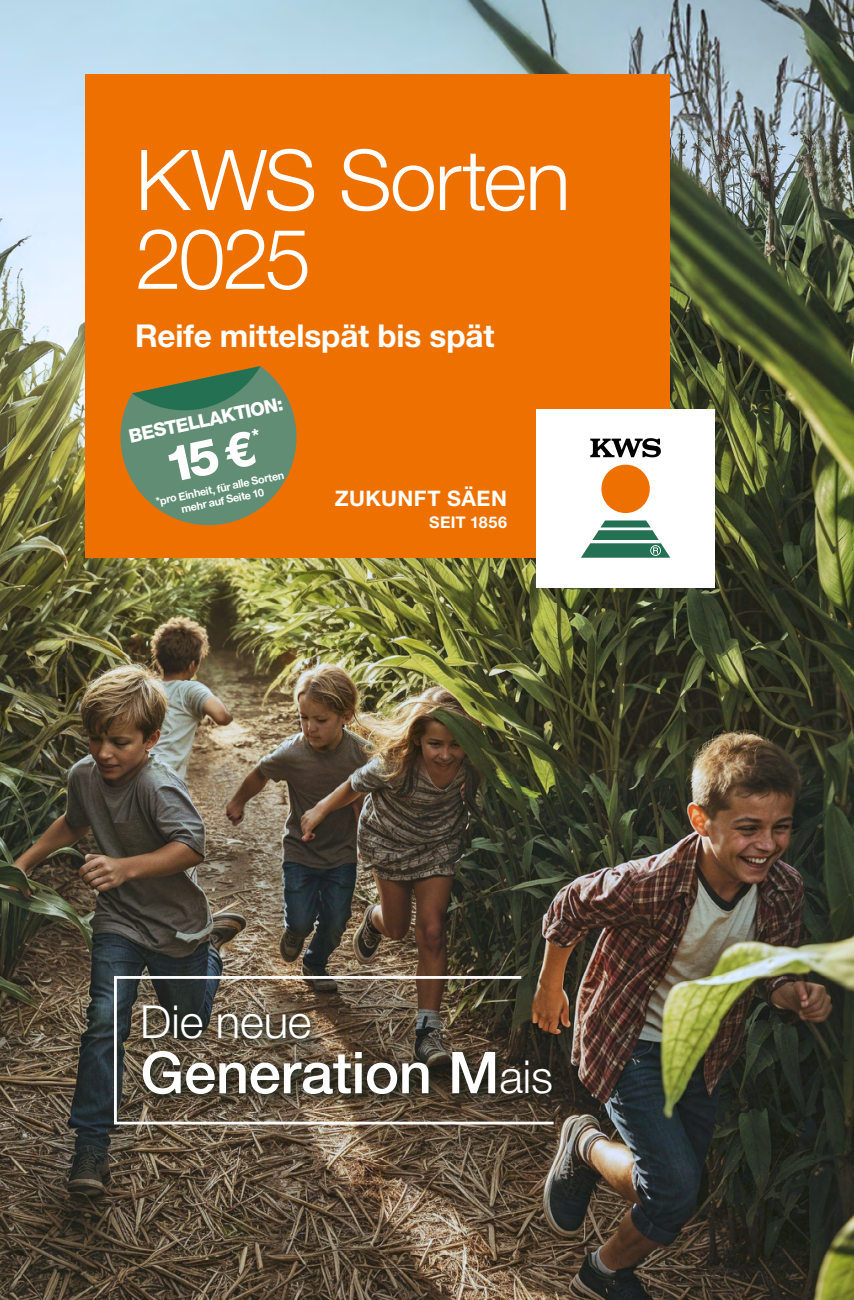
<style>
.page{position:relative;width:854px;height:1300px;background:#fff}
.page>*{position:absolute;margin:0;border:0;box-sizing:border-box;transform-origin:0 0}
.t1{font:300 84px/78.8px "Helvetica Neue LT Std";letter-spacing:-.025em;color:#fff}
.t2{font:500 57.75px "Helvetica Neue LT Std";letter-spacing:-.005em;color:#fff}
.t3{font:300 45.5px "Helvetica Neue LT Std";letter-spacing:-.005em;color:#fff}
.t4{font:700 31.5px "Helvetica Neue LT Std";letter-spacing:-.005em;color:#fff}
.t5{font:700 21.35px "Helvetica Neue LT Std";letter-spacing:.02em;color:#fff}
.t6{font:800 18.72px "Helvetica Neue LT Std";color:#fff}
.t7{font:700 16.1px "Helvetica Neue LT Std";letter-spacing:.025em;color:#fff}
.t8{font:700 10.85px/12.6px "Helvetica Neue LT Std";color:#fff;text-align:center}
.s1{font-weight:300;font-size:45.5px}
</style>
<div class="page">
<img style="left:0;top:0;width:853px;height:1300px">
<div style="left:131px;top:994px;width:438px;height:118px;background:#000;opacity:.75"></div>
<img style="left:113px;top:974px;width:443px;height:152px">
<div style="left:86px;top:74px;width:584px;height:484px;background:#ee7100"></div>
<div style="left:536px;top:409px;width:178px;height:178px;background:#fff"></div>
<svg style="left:581px;top:520px;width:89px;height:38px"></svg>
<div style="left:601px;top:465px;width:48px;height:48px;background:#ee7100;border-radius:50%"></div>
<svg style="left:590px;top:438px;width:71px;height:19px"></svg>
<svg style="left:120px;top:366px;width:177px;height:160px"></svg>
<h1 class="t1" style="left:135px;top:139px;width:436px">KWS Sorten<br>2025</h1>
<h3 class="t4" style="left:135px;top:316px;width:360px">Reife mittelspät bis spät</h3>
<h3 class="t6" style="left:127px;top:425px;width:158px;rotate:-12deg">BESTELLAKTION:</h3>
<p class="t8" style="left:155px;top:495px;width:132px;rotate:-12deg">*pro Einheit, für alle Sorten mehr auf Seite 10</p>
<h3 class="t5" style="left:335px;top:485px;width:173px">ZUKUNFT SÄEN</h3>
<h3 class="t7" style="left:429px;top:512px;width:79px">SEIT 1856</h3>
<h3 class="t3" style="left:140px;top:994px;width:173px">Die neue</h3>
<h2 class="t2" style="left:140px;top:1038px;width:414px">Generation M<span class="s1">ais</span></h2>
</div>
